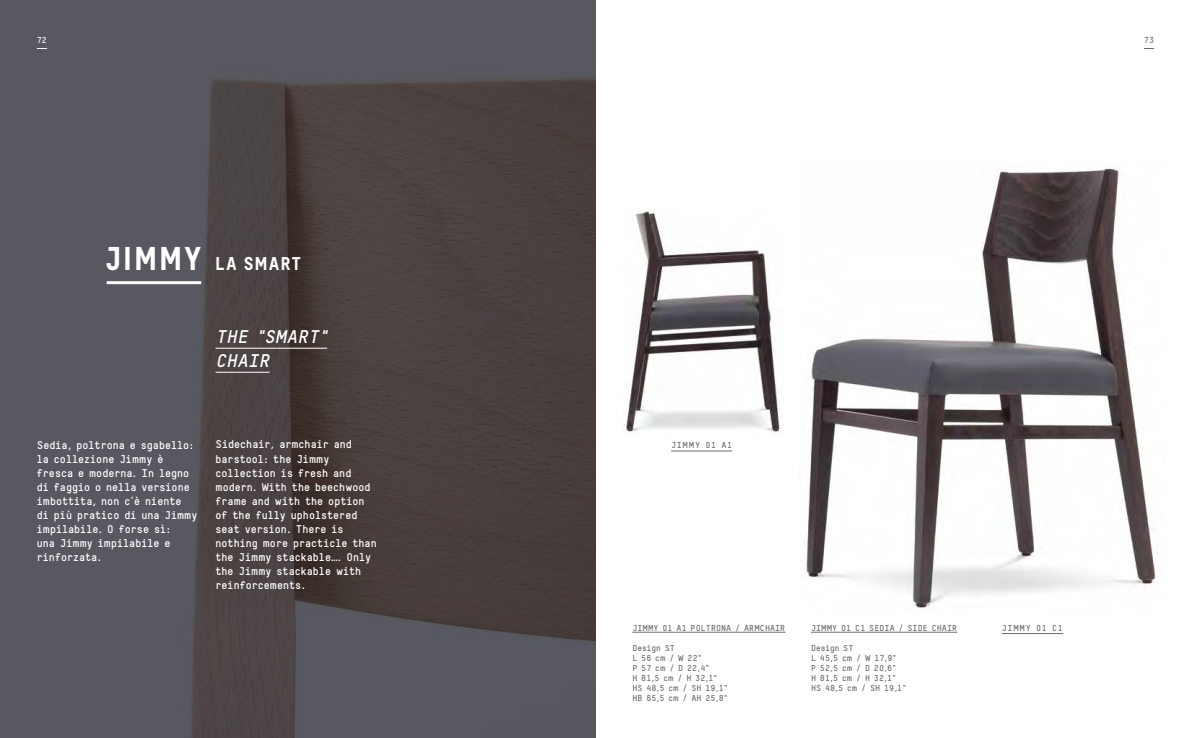
<style>
.page{position:relative;width:1191px;height:738px;background:#fff}
.page>*{position:absolute;margin:0;border:0;box-sizing:border-box;transform-origin:0 0}
.t1{font:italic 700 18px/24px "TSTARTW";color:#fff}
.t2{font:18px "T Star Heavy";letter-spacing:.09em;color:#fff}
.t3{font:700 11px/14px "TSTARTW";color:#fff}
.t4{font:700 8.5px/10px "TSTARTW";color:#706f6f}
.t5{font:700 8.5px "TSTARTW";letter-spacing:.08em;color:#706f6f}
.t6{font:700 8.5px "TSTARTW";color:#fff}
.s1{font-size:32px}
</style>
<div class="page">
<img style="left:0;top:0;width:595px;height:737px">
<img style="left:625px;top:211px;width:155px;height:222px">
<img style="left:806px;top:168px;width:350px;height:440px">
<hr style="left:215px;top:348px;width:112px;height:1px;background:#fff">
<hr style="left:215px;top:372px;width:54px;height:1px;background:#fff">
<hr style="left:107px;top:281px;width:94px;height:3px;background:#fff">
<hr style="left:671px;top:450px;width:61px;height:1px;background:#706f6f">
<hr style="left:1001px;top:633px;width:62px;height:1px;background:#706f6f">
<hr style="left:632px;top:631px;width:153px;height:1px;background:#706f6f">
<hr style="left:811px;top:631px;width:146px;height:1px;background:#706f6f">
<p class="t6" style="left:37px;top:35px;width:12px">72</p>
<p class="t4" style="left:1144px;top:35px;width:12px">73</p>
<h1 class="t2" style="left:107px;top:251px;width:195px"><span class="s1">JIMMY</span> LA SMART</h1>
<h1 class="t1" style="left:215px;top:324px;width:117px">THE "SMART"<br>CHAIR</h1>
<p class="t3" style="left:37px;top:437px;width:162px">Sedia, poltrona e sgabello: la collezione Jimmy è fresca e moderna. In legno di faggio o nella versione imbottita, non c’è niente<br>di più pratico di una Jimmy impilabile. O forse sì:<br>una Jimmy impilabile e rinforzata.</p>
<p class="t3" style="left:215px;top:437px;width:163px">Sidechair, armchair and barstool: the Jimmy collection is fresh and modern. With the beechwood frame and with the option of the fully upholstered seat version. There is nothing more practicle than the Jimmy stackable…. Only the Jimmy stackable with reinforcements.</p>
<p class="t5" style="left:671px;top:440px;width:63px">JIMMY 01 A1</p>
<p class="t4" style="left:632px;top:622px;width:154px">JIMMY 01 A1 POLTRONA / ARMCHAIR</p>
<p class="t5" style="left:1001px;top:622px;width:63px">JIMMY 01 C1</p>
<p class="t4" style="left:632px;top:642px;width:97px">Design ST<br>L 56 cm / W 22"<br>P 57 cm / D 22,4"<br>H 81,5 cm / H 32,1"<br>HS 48,5 cm / SH 19,1"<br>HB 65,5 cm / AH 25,8"</p>
<p class="t4" style="left:811px;top:622px;width:148px">JIMMY 01 C1 SEDIA / SIDE CHAIR</p>
<p class="t4" style="left:811px;top:642px;width:97px">Design ST<br>L 45,5 cm / W 17,9"<br>P 52,5 cm / D 20,6"<br>H 81,5 cm / H 32,1"<br>HS 48,5 cm / SH 19,1"</p>
</div>
